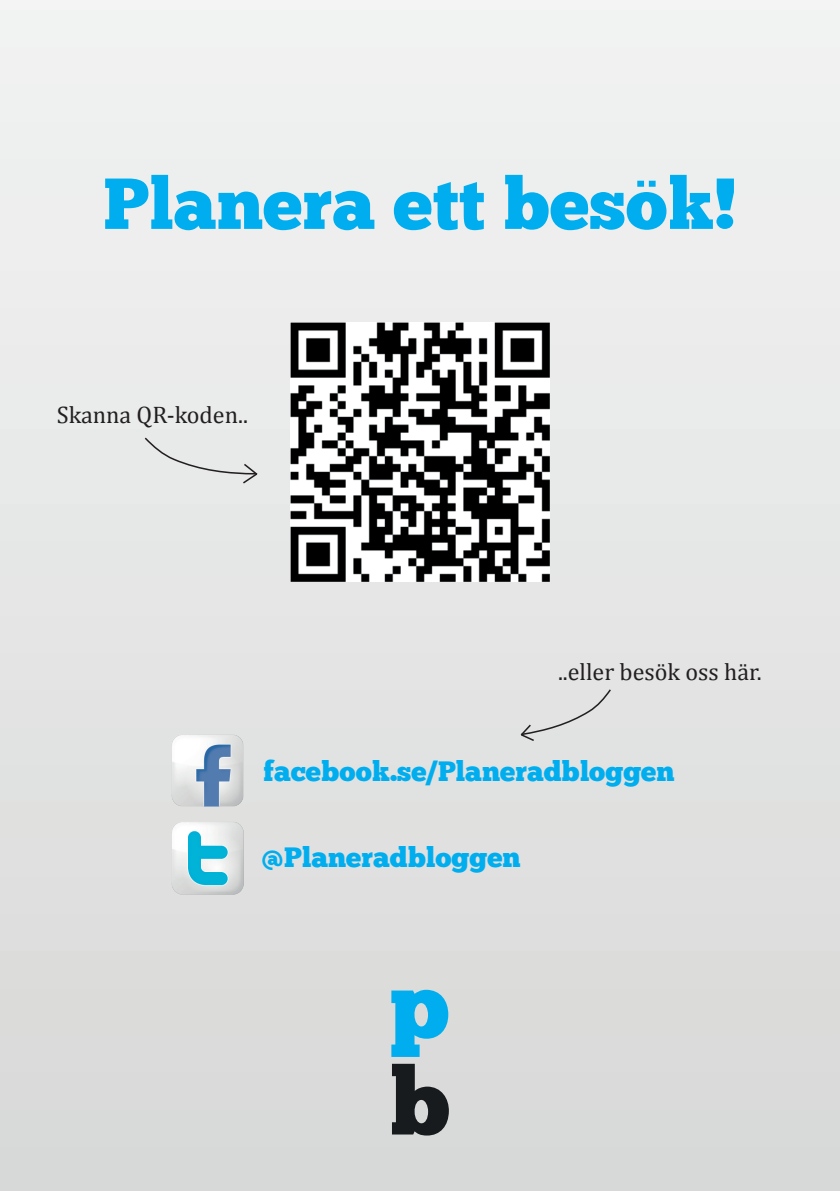
<style>
.page{position:relative;width:840px;height:1191px;background:#fff}
.page>*{position:absolute;margin:0;border:0;box-sizing:border-box;transform-origin:0 0}
.t1{font:94.2px "Chunk Five";color:#00aeef}
.t2{font:94.2px "Chunk Five";color:#171b1d}
.t3{font:72px "Chunk Five";color:#00aeef}
.t4{font:28px "Chunk Five";color:#00aeef}
.t5{font:24px "Cambria";color:#231f20}
</style>
<div class="page">
<div style="left:0;top:0;width:839px;height:1191px;background:linear-gradient(to right,#e4e6e5,#e4e6e4)"></div>
<div style="left:143px;top:436px;width:116px;height:49px;background:#e8eae9"></div>
<div style="left:518px;top:687px;width:94px;height:55px;background:#e2e3e2"></div>
<img style="left:165px;top:728px;width:84px;height:84px">
<img style="left:165px;top:816px;width:81px;height:81px">
<img style="left:290px;top:322px;width:259px;height:259px">
<h2 class="t3" style="left:103px;top:161px;width:634px">Planera ett besök!</h2>
<p class="t5" style="left:57px;top:401px;width:192px">Skanna QR-koden..</p>
<p class="t5" style="left:557px;top:658px;width:205px">..eller besök oss här.</p>
<p class="t4" style="left:263px;top:754px;width:412px">facebook.se/Planeradbloggen</p>
<p class="t4" style="left:260px;top:840px;width:261px">@Planeradbloggen</p>
<h1 class="t1" style="left:389px;top:948px;width:62px">p</h1>
<h1 class="t2" style="left:389px;top:1045px;width:63px">b</h1>
</div>
